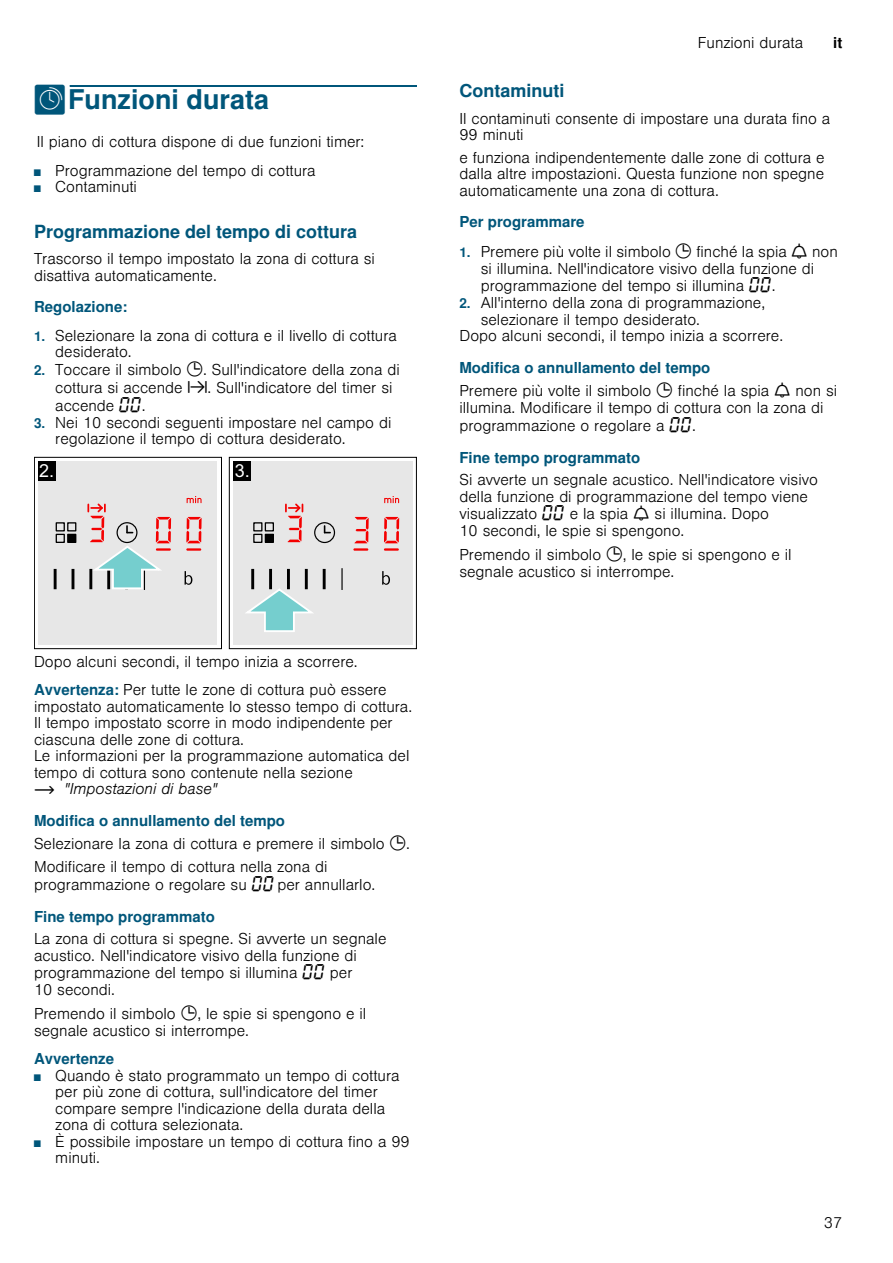
<style>
.page{position:relative;width:893px;height:1263px;background:#fff}
.page>*{position:absolute;margin:0;border:0;box-sizing:border-box;transform-origin:0 0}
.t1{font:700 27px "Nimbus San L";color:#00567a}
.t2{font:700 18px "Nimbus San L";color:#00567a}
.t3{font:300 15px/16.5px "Nimbus San L";color:#000}
.t4{font:700 15px "Nimbus San L";color:#00567a}
.t5{font:700 15px "Nimbus San L";color:#000}
.s1{font-family:"BSH Symb PG2";font-weight:400}
.s2{font-size:9px;color:#00567a}
.s3{font-weight:700;font-size:13.5px;color:#00567a}
.s4{font-family:"BSH Symb All";font-weight:400;font-size:16.5px}
.s5{font-family:"BSH Symb PH1";font-weight:400;font-size:16.5px}
.s6{font-weight:700;color:#00567a}
.s7{font-family:"BSH Symb PH1";font-weight:400}
.s8{font-style:italic}
</style>
<div class="page">
<div style="left:70px;top:85px;width:347px;height:2px;border:1px solid #00567a"></div>
<svg style="left:34px;top:457px;width:187px;height:192px;background:#dcdada"></svg>
<svg style="left:230px;top:457px;width:186px;height:192px;background:#dddbdb"></svg>
<h1 class="t1" style="left:34px;top:83px;width:237px"><span class="s1">O</span>Funzioni durata</h1>
<p class="t3" style="left:37px;top:132px;width:329px">Il piano di cottura dispone di due funzioni timer:</p>
<p class="t3" style="left:34px;top:161px;width:283px"><span class="s2">■</span> Programmazione del tempo di cottura</p>
<p class="t3" style="left:34px;top:177px;width:104px"><span class="s2">■</span> Contaminuti</p>
<p class="t2" style="left:34px;top:220px;width:325px">Programmazione del tempo di cottura</p>
<p class="t3" style="left:34px;top:249px;width:342px">Trascorso il tempo impostato la zona di cottura si disattiva automaticamente.</p>
<p class="t4" style="left:34px;top:298px;width:95px">Regolazione:</p>
<p class="t3" style="left:55px;top:326px;width:343px;text-indent:-21px"><span class="s3">1.</span> Selezionare la zona di cottura e il livello di cottura desiderato.</p>
<p class="t3" style="left:55px;top:359px;width:346px;line-height:18px;text-indent:-21px"><span class="s3">2.</span> Toccare il simbolo <span class="s4">0</span>. Sull'indicatore della zona di cottura si accende <span class="s5">x</span>. Sull'indicatore del timer si accende <span class="s4">‹‹</span>.</p>
<p class="t3" style="left:55px;top:413px;width:337px;text-indent:-21px"><span class="s3">3.</span> Nei 10 secondi seguenti impostare nel campo di regolazione il tempo di cottura desiderato.</p>
<p class="t3" style="left:34px;top:645px;width:354px;line-height:28.5px">Dopo alcuni secondi, il tempo inizia a scorrere.<br><span class="s6">Avvertenza:</span> Per tutte le zone di cottura può essere</p>
<p class="t3" style="left:34px;top:696px;width:379px">impostato automaticamente lo stesso tempo di cottura.<br>Il tempo impostato scorre in modo indipendente per ciascuna delle zone di cottura.<br>Le informazioni per la programmazione automatica del tempo di cottura sono contenute nella sezione<br><span class="s7">~</span> <span class="s8">"Impostazioni di base"</span></p>
<p class="t3" style="left:34px;top:807px;width:377px;line-height:23.2px"><span class="s6">Modifica o annullamento del tempo<br></span>Selezionare la zona di cottura e premere il simbolo <span class="s4">0</span>.<br>Modificare il tempo di cottura nella zona di</p>
<p class="t3" style="left:34px;top:867px;width:343px;line-height:32px">programmazione o regolare su <span class="s4">‹‹</span> per annullarlo.<br><span class="s6">Fine tempo programmato</span></p>
<p class="t3" style="left:34px;top:929px;width:354px;line-height:17px">La zona di cottura si spegne. Si avverte un segnale acustico. Nell'indicatore visivo della funzione di programmazione del tempo si illumina <span class="s4">‹‹</span> per<br>10 secondi.</p>
<p class="t3" style="left:34px;top:1003px;width:334px;line-height:17px">Premendo il simbolo <span class="s4">0</span>, le spie si spengono e il segnale acustico si interrompe.</p>
<p class="t4" style="left:34px;top:1049px;width:82px">Avvertenze</p>
<p class="t3" style="left:55px;top:1065px;width:346px;text-indent:-21px"><span class="s2">■</span> Quando è stato programmato un tempo di cottura per più zone di cottura, sull'indicatore del timer compare sempre l'indicazione della durata della zona di cottura selezionata.</p>
<p class="t3" style="left:55px;top:1131px;width:356px;text-indent:-21px"><span class="s2">■</span> È possibile impostare un tempo di cottura fino a 99 minuti.</p>
<p class="t3" style="left:697px;top:33px;width:107px">Funzioni durata</p>
<p class="t5" style="left:833px;top:34px;width:11px">it</p>
<p class="t2" style="left:459px;top:79px;width:106px">Contaminuti</p>
<p class="t3" style="left:459px;top:109px;width:372px">Il contaminuti consente di impostare una durata fino a<br>99 minuti</p>
<p class="t3" style="left:459px;top:148px;width:366px;text-align:justify">e funziona indipendentemente dalle zone di cottura e dalla altre impostazioni. Questa funzione non spegne automaticamente una zona di cottura.</p>
<p class="t4" style="left:459px;top:212px;width:127px">Per programmare</p>
<p class="t3" style="left:480px;top:241px;width:358px;line-height:17.2px;text-indent:-21px"><span class="s3">1.</span> Premere più volte il simbolo <span class="s4">0</span> finché la spia <span class="s4">W</span> non si illumina. Nell'indicatore visivo della funzione di programmazione del tempo si illumina <span class="s4">‹‹</span>.</p>
<p class="t3" style="left:459px;top:293px;width:307px"><span class="s3">2.</span> All'interno della zona di programmazione,</p>
<p class="t3" style="left:480px;top:310px;width:221px">selezionare il tempo desiderato.</p>
<p class="t3" style="left:459px;top:326px;width:325px">Dopo alcuni secondi, il tempo inizia a scorrere.</p>
<p class="t3" style="left:459px;top:354px;width:379px;line-height:23.5px"><span class="s6">Modifica o annullamento del tempo<br></span>Premere più volte il simbolo <span class="s4">0</span> finché la spia <span class="s4">W</span> non si</p>
<p class="t3" style="left:459px;top:398px;width:365px;line-height:17.5px">illumina. Modificare il tempo di cottura con la zona di programmazione o regolare a <span class="s4">‹‹</span>.</p>
<p class="t4" style="left:459px;top:448px;width:182px">Fine tempo programmato</p>
<p class="t3" style="left:459px;top:470px;width:360px;line-height:17px">Si avverte un segnale acustico. Nell'indicatore visivo della funzione di programmazione del tempo viene visualizzato <span class="s4">‹‹</span> e la spia <span class="s4">W</span> si illumina. Dopo<br>10 secondi, le spie si spengono.</p>
<p class="t3" style="left:459px;top:544px;width:334px;line-height:17px">Premendo il simbolo <span class="s4">0</span>, le spie si spengono e il segnale acustico si interrompe.</p>
<p class="t3" style="left:824px;top:1213px;width:20px">37</p>
</div>
